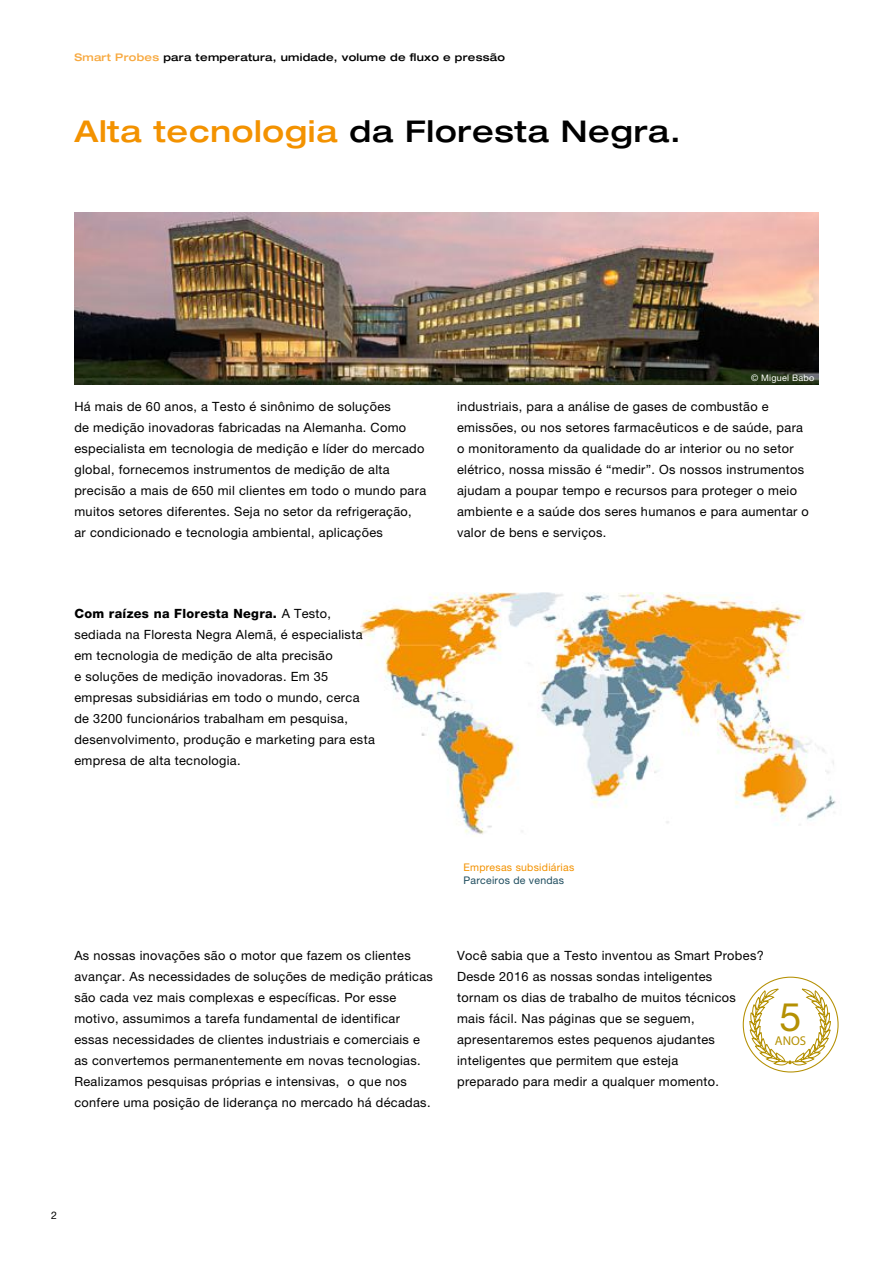
<style>
.page{position:relative;width:893px;height:1263px;background:#fff}
.page>*{position:absolute;margin:0;border:0;box-sizing:border-box;transform-origin:0 0}
.t1{font:39.45px "Helvetica Neue LTW1 G";color:#b49003}
.t2{font:500 expanded 30px "Helvetica Neue LTW1 G";letter-spacing:.025em;color:#000}
.t3{font:12.75px/21px "Helvetica Neue LTW1 G";letter-spacing:.025em;color:#000}
.t4{font:12.75px "Myriad Pro";color:#b49003}
.t5{font:500 expanded 10.5px "Helvetica Neue LTW1 G";letter-spacing:.025em;color:#000}
.t6{font:10.5px "Helvetica Neue LTW1 G";letter-spacing:.025em;color:#f39200}
.t7{font:10.5px "Helvetica Neue LTW1 G";letter-spacing:.025em;color:#1f4d5e}
.t8{font:10.5px "Helvetica Neue LTW1 G";color:#000}
.t9{font:9px "Helvetica Neue LTW1 G";letter-spacing:.025em;color:#fff}
.s1{color:#f7a940}
.s2{color:#f39200}
.s3{font-weight:800}
</style>
<div class="page">
<img style="left:74px;top:213px;width:745px;height:172px">
<img style="left:359px;top:592px;width:417px;height:243px">
<hr style="left:892px;top:213px;width:1px;height:1050px;background:#d9e3ea">
<svg style="left:776px;top:570px;width:117px;height:656px"></svg>
<svg style="left:749px;top:988px;width:82px;height:77px"></svg>
<p class="t5" style="left:74px;top:50px;width:432px"><span class="s1">Smart Probes</span> para temperatura, umidade, volume de fluxo e pressão</p>
<h2 class="t2" style="left:74px;top:112px;width:608px"><span class="s2">Alta tecnologia</span> da Floresta Negra.</h2>
<p class="t9" style="left:751px;top:372px;width:65px">© Miguel Babo</p>
<p class="t3" style="left:74px;top:396px;width:353px">Há mais de 60 anos, a Testo é sinônimo de soluções<br>de medição inovadoras fabricadas na Alemanha. Como especialista em tecnologia de medição e líder do mercado global, fornecemos instrumentos de medição de alta precisão a mais de 650 mil clientes em todo o mundo para muitos setores diferentes. Seja no setor da refrigeração, ar condicionado e tecnologia ambiental, aplicações</p>
<p class="t3" style="left:457px;top:396px;width:353px">industriais, para a análise de gases de combustão e emissões, ou nos setores farmacêuticos e de saúde, para o monitoramento da qualidade do ar interior ou no setor elétrico, nossa missão é “medir”. Os nossos instrumentos ajudam a poupar tempo e recursos para proteger o meio ambiente e a saúde dos seres humanos e para aumentar o valor de bens e serviços.</p>
<p class="t3" style="left:74px;top:603px;width:302px"><span class="s3">Com raízes na Floresta Negra.</span> A Testo, sediada na Floresta Negra Alemã, é especialista em tecnologia de medição de alta precisão<br>e soluções de medição inovadoras. Em 35 empresas subsidiárias em todo o mundo, cerca de 3200 funcionários trabalham em pesquisa, desenvolvimento, produção e marketing para esta empresa de alta tecnologia.</p>
<p class="t6" style="left:463px;top:860px;width:112px">Empresas subsidiárias</p>
<p class="t7" style="left:463px;top:874px;width:102px">Parceiros de vendas</p>
<p class="t3" style="left:74px;top:944px;width:360px">As nossas inovações são o motor que fazem os clientes avançar. As necessidades de soluções de medição práticas são cada vez mais complexas e específicas. Por esse motivo, assumimos a tarefa fundamental de identificar essas necessidades de clientes industriais e comerciais e as convertemos permanentemente em novas tecnologias.<br>Realizamos pesquisas próprias e intensivas, o que nos confere uma posição de liderança no mercado há décadas.</p>
<p class="t3" style="left:457px;top:944px;width:308px">Você sabia que a Testo inventou as Smart Probes?<br>Desde 2016 as nossas sondas inteligentes<br>tornam os dias de trabalho de muitos técnicos mais fácil. Nas páginas que se seguem, apresentaremos estes pequenos ajudantes inteligentes que permitem que esteja<br>preparado para medir a qualquer momento.</p>
<h1 class="t1" style="left:779px;top:992px;width:23px">5</h1>
<p class="t4" style="left:775px;top:1033px;width:33px">ANOS</p>
<p class="t8" style="left:51px;top:1209px;width:7px">2</p>
</div>
